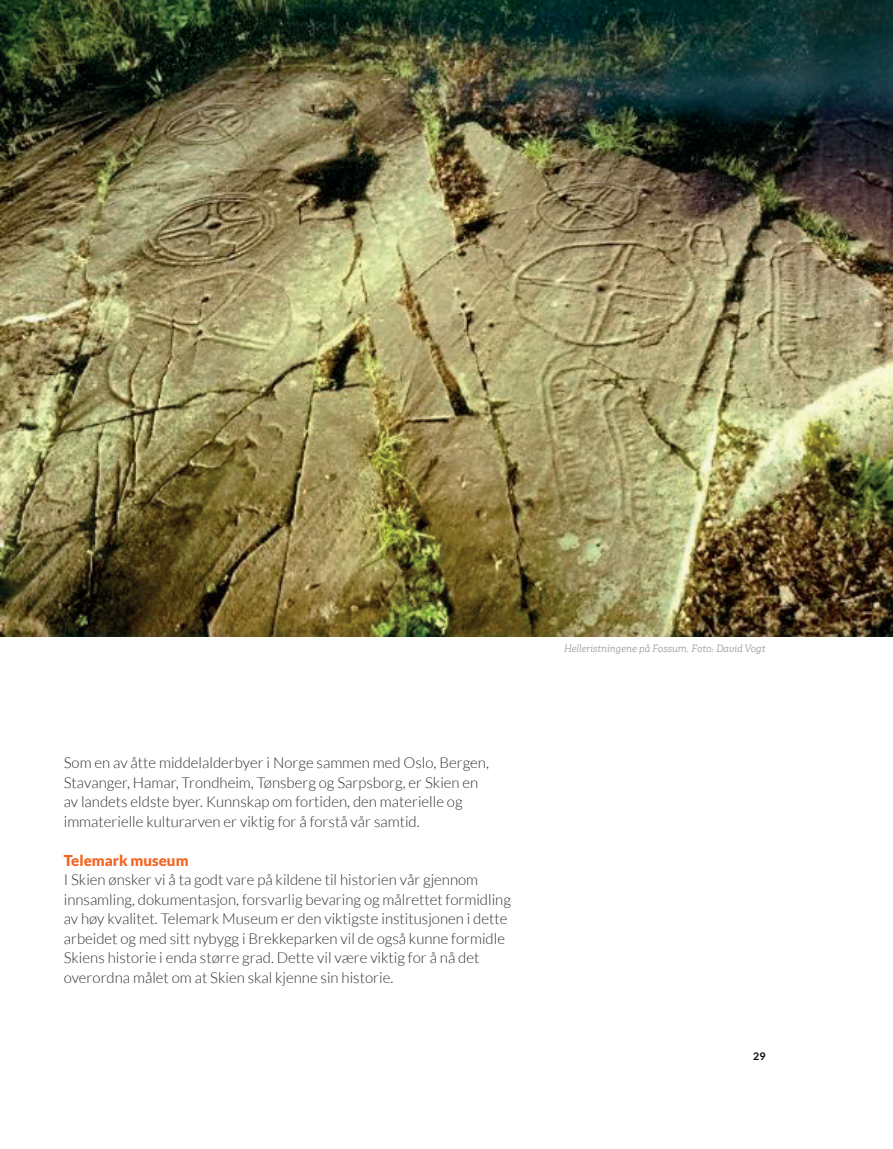
<style>
.page{position:relative;width:893px;height:1149px;background:#fff}
.page>*{position:absolute;margin:0;border:0;box-sizing:border-box;transform-origin:0 0}
.t1{font:300 15px/19.5px "Lato";color:#312f30}
.t2{font:900 15px "Lato";color:#f36521}
.t3{font:italic 300 10.5px "Multiple Slab";color:#939598}
.t4{font:700 10.5px "Lato";color:#000001}
</style>
<div class="page">
<img style="left:0;top:0;width:893px;height:636px">
<p class="t1" style="left:64px;top:752px;width:427px">Som en av åtte middelalderbyer i Norge sammen med Oslo, Bergen, Stavanger, Hamar, Trondheim, Tønsberg og Sarpsborg, er Skien en av landets eldste byer. Kunnskap om fortiden, den materielle og immaterielle kulturarven er viktig for å forstå vår samtid.</p>
<p class="t2" style="left:64px;top:851px;width:126px">Telemark museum</p>
<p class="t1" style="left:64px;top:869px;width:449px">I Skien ønsker vi å ta godt vare på kildene til historien vår gjennom innsamling, dokumentasjon, forsvarlig bevaring og målrettet formidling av høy kvalitet. Telemark Museum er den viktigste institusjonen i dette arbeidet og med sitt nybygg i Brekkeparken vil de også kunne formidle Skiens historie i enda større grad. Dette vil være viktig for å nå det overordna målet om at Skien skal kjenne sin historie.</p>
<p class="t3" style="left:564px;top:641px;width:203px">Helleristningene på Fossum. Foto: David Vogt</p>
<p class="t4" style="left:753px;top:1049px;width:14px">29</p>
</div>
